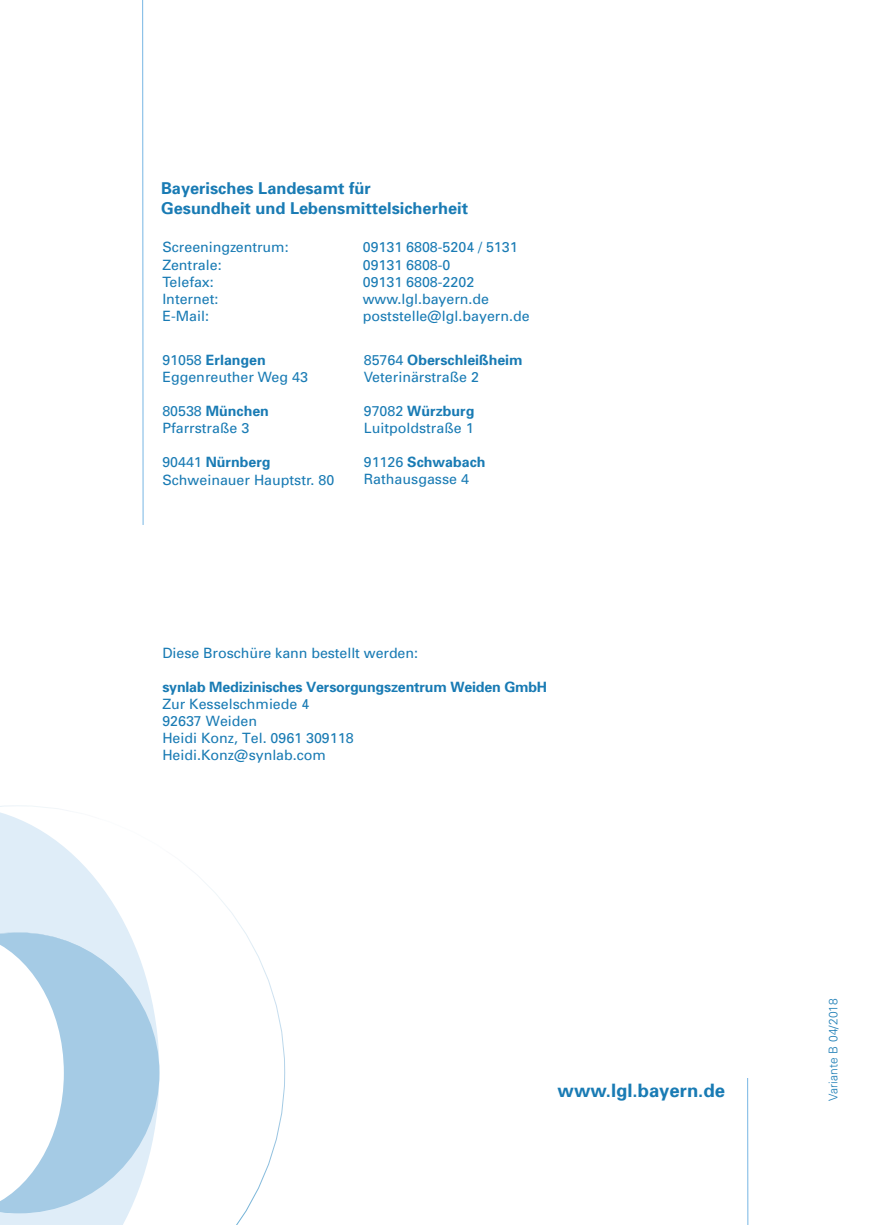
<style>
.page{position:relative;width:874px;height:1225px;background:#fff}
.page>*{position:absolute;margin:0;border:0;box-sizing:border-box;transform-origin:0 0}
.t1{font:700 18.4px "Univers";color:#197bb4}
.t2{font:700 16.4px/19.6px "Univers";color:#197bb4}
.t3{font:14.2px/17px "Univers";color:#197bb4}
.t4{font:700 14.2px "Univers";letter-spacing:-.015em;color:#197bb4}
.t5{font:300 12px "Univers";letter-spacing:.01em;color:#197bb4}
.s1{font-weight:700}
</style>
<div class="page">
<hr style="left:142px;top:0;width:1px;height:525px;background:#77b6e4">
<hr style="left:746px;top:1078px;width:2px;height:146px;background:#77b6e4">
<svg style="left:0;top:805px;width:285px;height:419px"></svg>
<svg style="left:0;top:808px;width:159px;height:416px;fill:#dfedf8"></svg>
<svg style="left:0;top:932px;width:159px;height:281px;fill:#a5cbe5"></svg>
<p class="t2" style="left:161px;top:178px;width:308px">Bayerisches Landesamt für<br>Gesundheit und Lebensmittelsicherheit</p>
<p class="t3" style="left:162px;top:238px;width:128px">Screeningzentrum:</p>
<p class="t3" style="left:362px;top:238px;width:156px">09131 6808-5204 / 5131</p>
<p class="t3" style="left:162px;top:256px;width:61px">Zentrale:</p>
<p class="t3" style="left:362px;top:256px;width:89px">09131 6808-0</p>
<p class="t3" style="left:162px;top:273px;width:53px">Telefax:</p>
<p class="t3" style="left:362px;top:273px;width:113px">09131 6808-2202</p>
<p class="t3" style="left:162px;top:290px;width:58px">Internet:</p>
<p class="t3" style="left:362px;top:290px;width:128px">www.lgl.bayern.de</p>
<p class="t3" style="left:162px;top:307px;width:48px">E-Mail:</p>
<p class="t3" style="left:362px;top:307px;width:168px">poststelle@lgl.bayern.de</p>
<p class="t3" style="left:162px;top:352px;width:147px">91058 <span class="s1">Erlangen<br></span>Eggenreuther Weg 43</p>
<p class="t3" style="left:162px;top:403px;width:108px">80538 <span class="s1">München<br></span>Pfarrstraße 3</p>
<p class="t3" style="left:162px;top:454px;width:173px">90441 <span class="s1">Nürnberg<br></span>Schweinauer Hauptstr. 80</p>
<p class="t3" style="left:363px;top:351px;width:160px">85764 <span class="s1">Oberschleißheim<br></span>Veterinärstraße 2</p>
<p class="t3" style="left:363px;top:402px;width:112px">97082 <span class="s1">Würzburg<br></span>Luitpoldstraße 1</p>
<p class="t3" style="left:363px;top:454px;width:123px">91126 <span class="s1">Schwabach<br></span>Rathausgasse 4</p>
<p class="t3" style="left:162px;top:644px;width:257px">Diese Broschüre kann bestellt werden:</p>
<p class="t4" style="left:162px;top:678px;width:386px">synlab Medizinisches Versorgungszentrum Weiden GmbH</p>
<p class="t3" style="left:162px;top:695px;width:148px">Zur Kesselschmiede 4<br>92637 Weiden</p>
<p class="t3" style="left:162px;top:729px;width:193px">Heidi Konz, Tel. 0961 309118<br>Heidi.Konz@synlab.com</p>
<p class="t1" style="left:557px;top:1079px;width:169px">www.lgl.bayern.de</p>
<p class="t5" style="left:825px;top:1101px;width:104px;rotate:-90deg">Variante B 04/2018</p>
</div>
